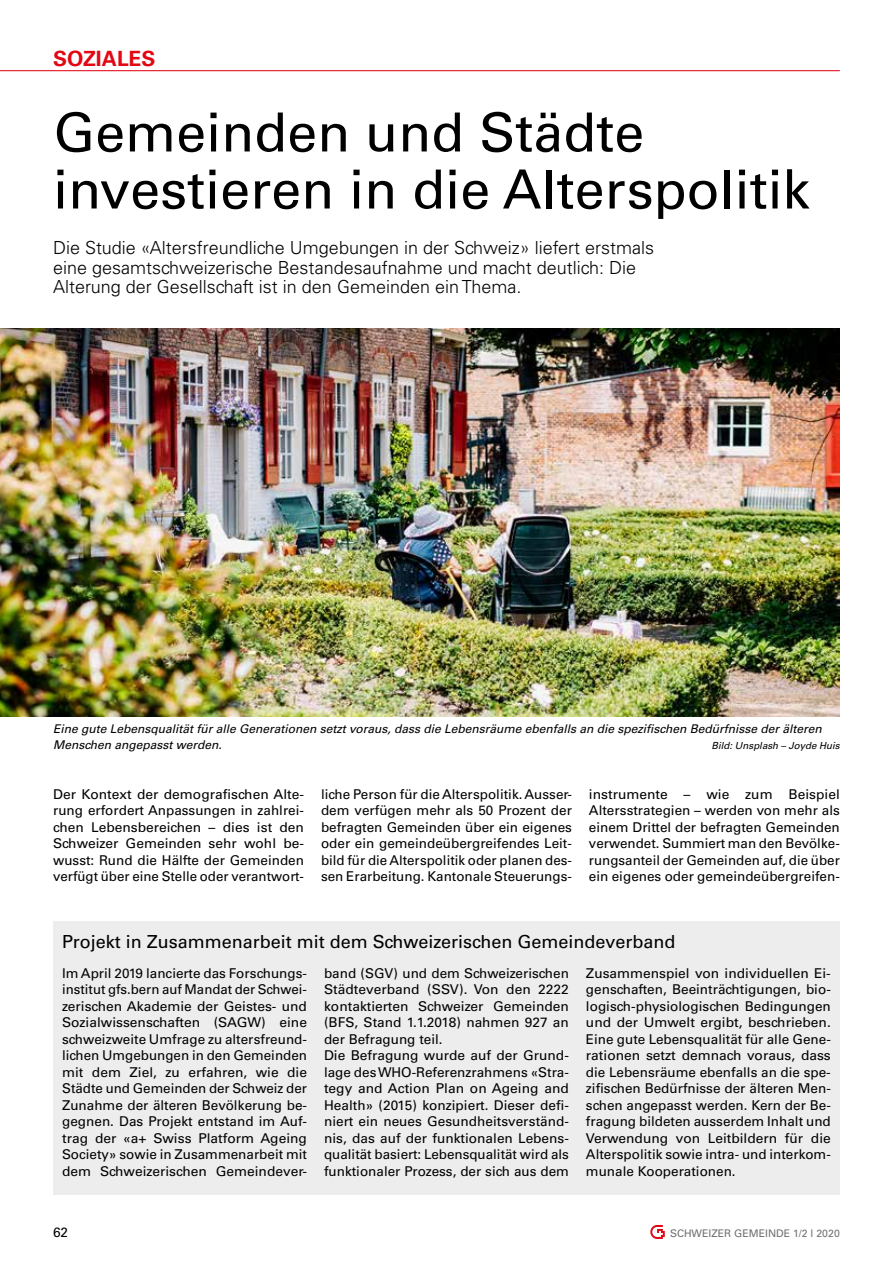
<style>
.page{position:relative;width:893px;height:1263px;background:#fff}
.page>*{position:absolute;margin:0;border:0;box-sizing:border-box;transform-origin:0 0}
.t1{font:54px/57px "Univers LT Std";color:#000}
.t2{font:700 21px "Univers LT Std";letter-spacing:-.005em;color:#e30613}
.t3{font:300 18px/19.5px "Univers LT Std";color:#000}
.t4{font:18px "Univers LT Std";color:#000}
.t5{font:13.5px/16.5px "Univers LT Std";color:#000;text-align:justify}
.t6{font:italic 12px/16.5px "Univers LT Std";color:#000}
.t7{font:10.5px "Univers LT Std";color:#706f6f}
.t8{font:italic 9.75px "Univers LT Std";color:#000}
</style>
<div class="page">
<hr style="left:0;top:70px;width:840px;height:1px;background:#e30613">
<svg style="left:650px;top:1225px;width:15px;height:14px"></svg>
<div style="left:53px;top:921px;width:787px;height:274px;background:#ededed"></div>
<img style="left:0;top:329px;width:840px;height:387px">
<h2 class="t2" style="left:53px;top:46px;width:104px">SOZIALES</h2>
<h1 class="t1" style="left:53px;top:104px;width:758px">Gemeinden und Städte investieren in die Alterspolitik</h1>
<h3 class="t3" style="left:53px;top:238px;width:602px">Die Studie «Altersfreundliche Umgebungen in der Schweiz» liefert erstmals eine gesamtschweizerische Bestandesaufnahme und macht deutlich: Die<br>Alterung der Gesellschaft ist in den Gemeinden ein Thema.</h3>
<p class="t6" style="left:53px;top:720px;width:770px">Eine gute Lebensqualität für alle Generationen setzt voraus, dass die Lebensräume ebenfalls an die spezifischen Bedürfnisse der älteren<br>Menschen angepasst werden.</p>
<p class="t8" style="left:712px;top:740px;width:130px">Bild: Unsplash – Joyde Huis</p>
<p class="t5" style="left:53px;top:786px;width:252px">Der Kontext der demografischen Alte&shy;rung erfordert Anpassungen in zahlrei&shy;chen Lebensbereichen – dies ist den Schweizer Gemeinden sehr wohl be&shy;wusst: Rund die Hälfte der Gemeinden verfügt über eine Stelle oder verantwort-</p>
<p class="t5" style="left:321px;top:786px;width:252px">liche Person für die Alterspolitik. Ausser&shy;dem verfügen mehr als 50 Prozent der befragten Gemeinden über ein eigenes oder ein gemeindeübergreifendes Leit&shy;bild für die Alterspolitik oder planen des&shy;sen Erarbeitung. Kantonale Steuerungs-</p>
<p class="t5" style="left:589px;top:786px;width:252px">instrumente – wie zum Beispiel Altersstrategien – werden von mehr als einem Drittel der befragten Gemeinden verwendet. Summiert man den Bevölke&shy;rungsanteil der Gemeinden auf, die über ein eigenes oder gemeindeübergreifen-</p>
<h3 class="t4" style="left:62px;top:931px;width:615px">Projekt in Zusammenarbeit mit dem Schweizerischen Gemeindeverband</h3>
<p class="t5" style="left:62px;top:964px;width:246px">Im April 2019 lancierte das Forschungs&shy;institut gfs.bern auf Mandat der Schwei&shy;zerischen Akademie der Geistes- und Sozialwissenschaften (SAGW) eine schweizweite Umfrage zu altersfreund&shy;lichen Umgebungen in den Gemeinden mit dem Ziel, zu erfahren, wie die Städte und Gemeinden der Schweiz der Zunahme der älteren Bevölkerung be&shy;gegnen. Das Projekt entstand im Auf&shy;trag der «a+ Swiss Platform Ageing Society» sowie in Zusammenarbeit mit dem Schweizerischen Gemeindever-</p>
<p class="t5" style="left:324px;top:964px;width:246px;text-align:left">band (SGV) und dem Schweizerischen Städteverband (SSV). Von den 2222 kontaktierten Schweizer Gemeinden (BFS, Stand 1.1.2018) nahmen 927 an der Befragung teil.<br>Die Befragung wurde auf der Grund&shy;lage des WHO-Referenzrahmens «Stra&shy;tegy and Action Plan on Ageing and Health» (2015) konzipiert. Dieser defi&shy;niert ein neues Gesundheitsverständ&shy;nis, das auf der funktionalen Lebens&shy;qualität basiert: Lebensqualität wird als funktionaler Prozess, der sich aus dem</p>
<p class="t5" style="left:586px;top:964px;width:246px">Zusammenspiel von individuellen Ei&shy;genschaften, Beeinträchtigungen, bio&shy;logisch-physiologischen Bedingungen und der Umwelt ergibt, beschrieben.<br>Eine gute Lebensqualität für alle Gene&shy;rationen setzt demnach voraus, dass die Lebensräume ebenfalls an die spe&shy;zifischen Bedürfnisse der älteren Men&shy;schen angepasst werden. Kern der Be&shy;fragung bildeten ausserdem Inhalt und Verwendung von Leitbildern für die Alterspolitik sowie intra- und interkom&shy;munale Kooperationen.</p>
<p class="t5" style="left:53px;top:1224px;width:17px">62</p>
<p class="t7" style="left:670px;top:1227px;width:171px">SCHWEIZER GEMEINDE 1/2 l 2020</p>
</div>
